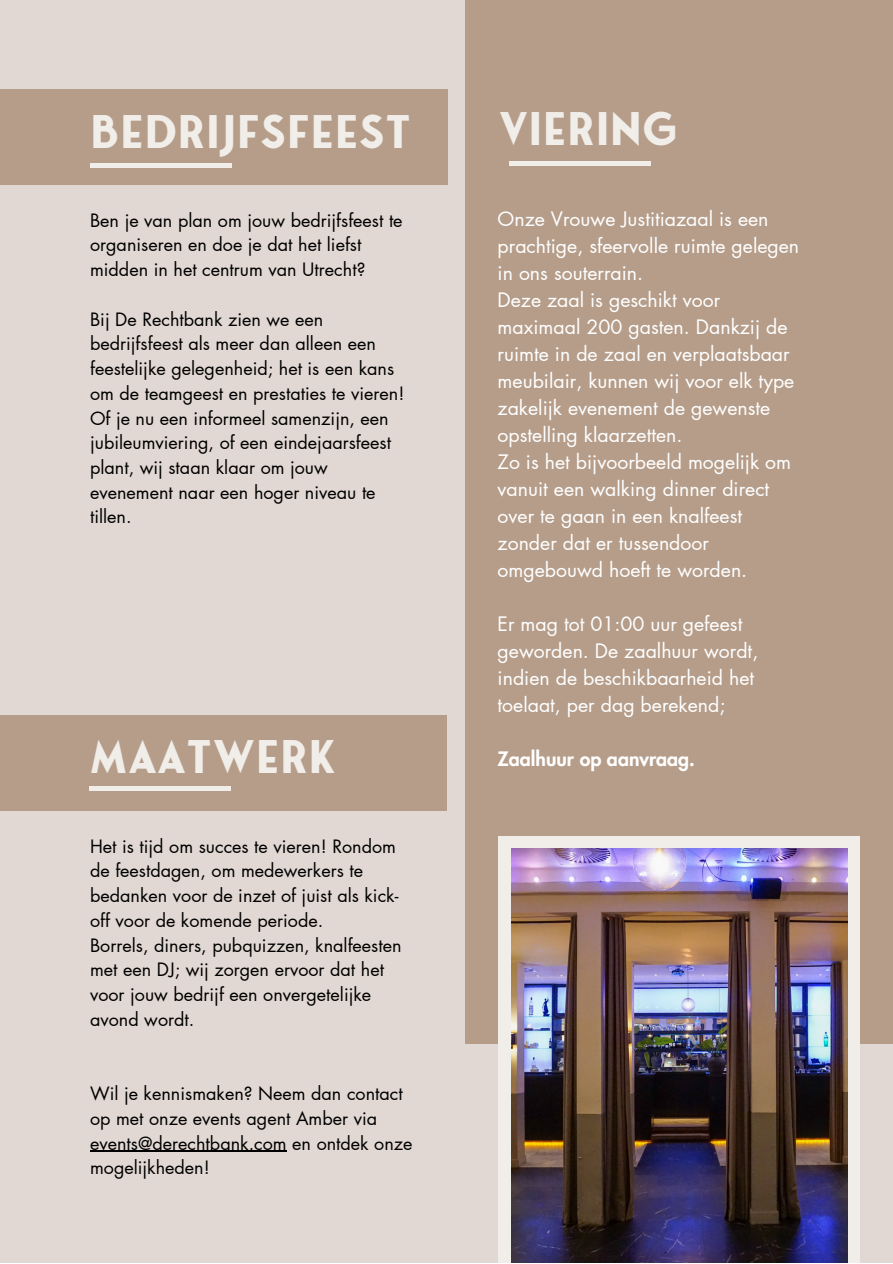
<style>
.page{position:relative;width:893px;height:1264px;background:#fff}
.page>*{position:absolute;margin:0;border:0;box-sizing:border-box;transform-origin:0 0}
.t1{font:700 45px "Fonseca";color:#f1ede9}
.t2{font:19.5px/27px "Futura LT Pro";color:#fff}
.t3{font:800 19.5px "Futura LT Pro";color:#fff}
.t4{font:18px/24.8px "Futura LT Pro";color:#000}
</style>
<div class="page">
<div style="left:0;top:0;width:892px;height:1262px;background:#e1d8d3"></div>
<div style="left:465px;top:0;width:427px;height:1043px;background:#b59d8a"></div>
<div style="left:498px;top:836px;width:362px;height:426px;background:#f1ede9"></div>
<img style="left:511px;top:848px;width:336px;height:414px">
<hr style="left:90px;top:1150px;width:197px;height:1px;background:#000">
<div style="left:0;top:89px;width:447px;height:95px;background:#b59d8a"></div>
<div style="left:0;top:715px;width:446px;height:95px;background:#b59d8a"></div>
<hr style="left:90px;top:164px;width:142px;height:4px;background:#f1ede9">
<div style="left:509px;top:161px;width:141px;height:5px;background:#f1ede9"></div>
<div style="left:89px;top:786px;width:142px;height:5px;background:#f1ede9"></div>
<p class="t1" style="left:90px;top:114px;width:323px">BEDRIJFSFEEST</p>
<p class="t4" style="left:90px;top:208px;width:314px">Ben je van plan om jouw bedrijfsfeest te organiseren en doe je dat het liefst midden in het centrum van Utrecht?</p>
<p class="t4" style="left:90px;top:307px;width:316px">Bij De Rechtbank zien we een bedrijfsfeest als meer dan alleen een feestelijke gelegenheid; het is een kans om de teamgeest en prestaties te vieren!</p>
<p class="t4" style="left:90px;top:406px;width:302px">Of je nu een informeel samenzijn, een jubileumviering, of een eindejaarsfeest plant, wij staan klaar om jouw evenement naar een hoger niveau te tillen.</p>
<p class="t1" style="left:89px;top:739px;width:249px">MAATWERK</p>
<p class="t4" style="left:90px;top:834px;width:310px">Het is tijd om succes te vieren! Rondom de feestdagen, om medewerkers te bedanken voor de inzet of juist als kick&shy;off voor de komende periode.</p>
<p class="t4" style="left:90px;top:933px;width:313px">Borrels, diners, pubquizzen, knalfeesten met een DJ; wij zorgen ervoor dat het voor jouw bedrijf een onvergetelijke avond wordt.</p>
<p class="t4" style="left:90px;top:1081px;width:324px">Wil je kennismaken? Neem dan contact op met onze events agent Amber via events@derechtbank.com en ontdek onze mogelijkheden!</p>
<p class="t1" style="left:498px;top:112px;width:182px">VIERING</p>
<p class="t2" style="left:497px;top:207px;width:303px">Onze Vrouwe Justitiazaal is een prachtige, sfeervolle ruimte gelegen in ons souterrain.</p>
<p class="t2" style="left:497px;top:287px;width:298px">Deze zaal is geschikt voor maximaal 200 gasten. Dankzij de ruimte in de zaal en verplaatsbaar meubilair, kunnen wij voor elk type zakelijk evenement de gewenste opstelling klaarzetten.</p>
<p class="t2" style="left:497px;top:449px;width:295px">Zo is het bijvoorbeeld mogelijk om vanuit een walking dinner direct over te gaan in een knalfeest zonder dat er tussendoor omgebouwd hoeft te worden.</p>
<p class="t2" style="left:497px;top:611px;width:262px">Er mag tot 01:00 uur gefeest geworden. De zaalhuur wordt, indien de beschikbaarheid het toelaat, per dag berekend;</p>
<p class="t3" style="left:497px;top:750px;width:199px">Zaalhuur op aanvraag.</p>
</div>
